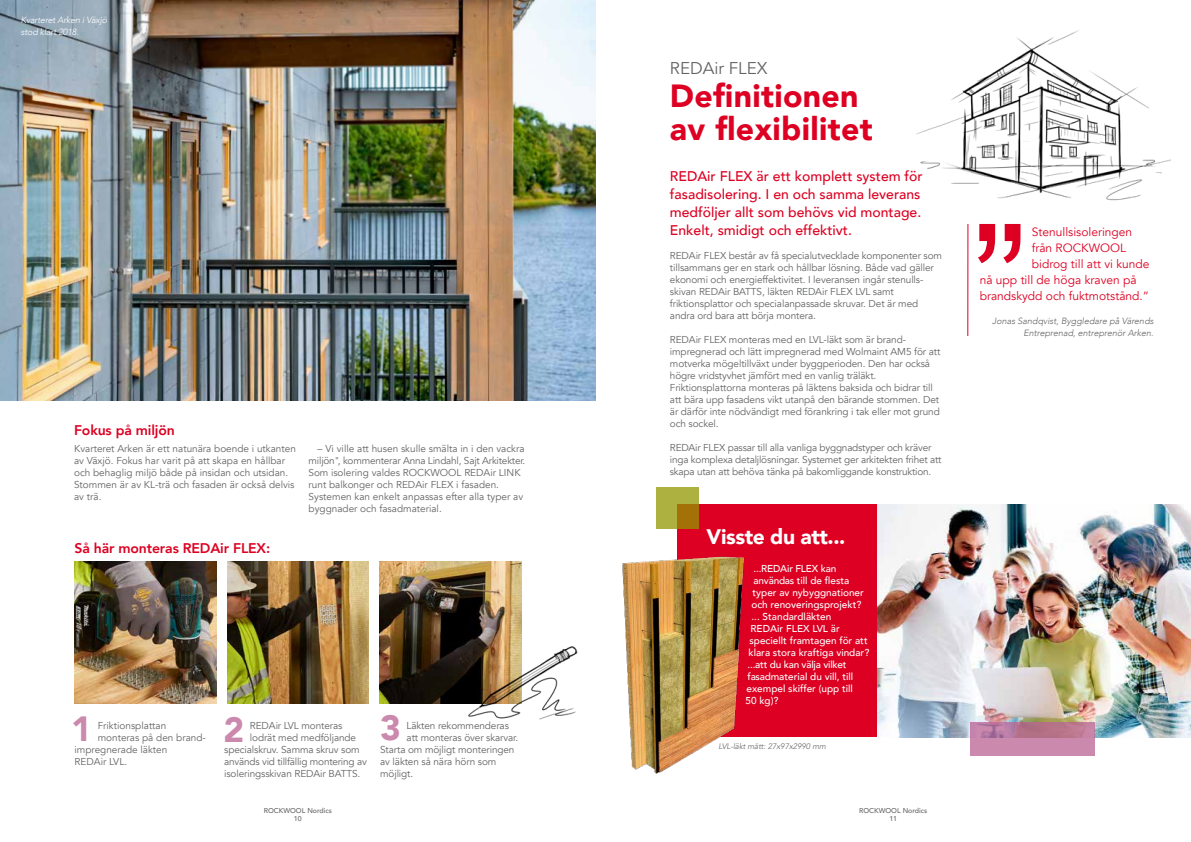
<style>
.page{position:relative;width:1191px;height:842px;background:#fff}
.page>*{position:absolute;margin:0;border:0;box-sizing:border-box;transform-origin:0 0}
.t1{font:900 35px "Avenir";color:#cb89ae}
.t2{font:900 32px/33px "Avenir";letter-spacing:.01em;color:#d02}
.t3{font:900 21px "Avenir";letter-spacing:-.02em;color:#fff}
.t4{font:17px "Avenir";color:#626463}
.t5{font:500 14px/18px "Avenir";color:#d02}
.t6{font:800 14px "Avenir";letter-spacing:-.01em;color:#d02}
.t7{font:12px "Avenir";color:#d02}
.t8{font:10px/12px "Avenir";letter-spacing:-.01em;color:#626463}
.t9{font:500 10px "Avenir";color:#fff}
.t10{font:500 10px "Avenir";letter-spacing:-.02em;color:#fff}
.t11{font:italic 300 9px/12px "Avenir";color:#626463;text-align:right}
.t12{font:italic 300 9px/12px "Avenir";letter-spacing:-.02em;color:#fff}
.t13{font:italic 8px "Avenir";letter-spacing:-.01em;color:#6f7070}
.t14{font:500 7px/8.4px "Avenir";color:#626463;text-align:center}
</style>
<div class="page">
<img style="left:0;top:0;width:595px;height:401px">
<hr style="left:967px;top:224px;width:1px;height:112px;background:#d02">
<svg style="left:978px;top:224px;width:42px;height:39px"></svg>
<img style="left:379px;top:561px;width:142px;height:142px">
<img style="left:227px;top:561px;width:142px;height:142px">
<img style="left:75px;top:561px;width:141px;height:142px">
<img style="left:877px;top:505px;width:314px;height:232px">
<div style="left:677px;top:505px;width:200px;height:232px;background:#d02"></div>
<svg style="left:656px;top:487px;width:42px;height:41px;background:#a99e2f"></svg>
<svg style="left:969px;top:722px;width:125px;height:34px;background:#c381a3"></svg>
<img style="left:622px;top:556px;width:123px;height:218px">
<img style="left:916px;top:30px;width:254px;height:171px">
<img style="left:460px;top:634px;width:118px;height:86px">
<p class="t12" style="left:21px;top:14px;width:88px">Kvarteret Arken i Växjö stod klart 2018.</p>
<h3 class="t6" style="left:74px;top:419px;width:102px">Fokus på miljön</h3>
<p class="t8" style="left:74px;top:443px;width:223px">Kvarteret Arken är ett natunära boende i utkanten av Växjö. Fokus har varit på att skapa en hållbar och behaglig miljö både på insidan och utsidan.<br>Stommen är av KL-trä och fasaden är också delvis av trä.</p>
<p class="t8" style="left:309px;top:443px;width:218px;text-indent:9px">– Vi ville att husen skulle smälta in i den vackra miljön", kommenterar Anna Lindahl, Sajt Arkitekter.<br>Som isolering valdes ROCKWOOL REDAir LINK runt balkonger och REDAir FLEX i fasaden.<br>Systemen kan enkelt anpassas efter alla typer av byggnader och fasadmaterial.</p>
<h3 class="t6" style="left:75px;top:537px;width:197px">Så här monteras REDAir FLEX:</h3>
<h1 class="t1" style="left:71px;top:698px;width:22px">1</h1>
<h1 class="t1" style="left:223px;top:699px;width:22px">2</h1>
<h1 class="t1" style="left:380px;top:698px;width:22px">3</h1>
<p class="t8" style="left:98px;top:720px;width:70px">Friktionsplattan</p>
<p class="t8" style="left:98px;top:732px;width:110px">monteras på den brand-</p>
<p class="t8" style="left:75px;top:744px;width:94px">impregnerade läkten</p>
<p class="t8" style="left:75px;top:756px;width:54px">REDAir LVL.</p>
<p class="t8" style="left:406px;top:720px;width:104px">Läkten rekommenderas</p>
<p class="t8" style="left:406px;top:732px;width:113px">att monteras över skarvar.</p>
<p class="t8" style="left:380px;top:744px;width:136px">Starta om möjligt monteringen</p>
<p class="t8" style="left:380px;top:756px;width:118px">av läkten så nära hörn som</p>
<p class="t8" style="left:380px;top:768px;width:35px">möjligt.</p>
<p class="t8" style="left:250px;top:720px;width:94px">REDAir LVL monteras</p>
<p class="t8" style="left:250px;top:732px;width:108px">lodrät med medföljande</p>
<p class="t8" style="left:224px;top:744px;width:137px">specialskruv. Samma skruv som</p>
<p class="t8" style="left:224px;top:756px;width:144px">används vid tillfällig montering av</p>
<p class="t8" style="left:224px;top:768px;width:138px">isoleringsskivan REDAir BATTS.</p>
<h3 class="t4" style="left:670px;top:58px;width:99px">REDAir FLEX</h3>
<h2 class="t2" style="left:670px;top:78px;width:204px">Definitionen av flexibilitet</h2>
<h3 class="t5" style="left:670px;top:166px;width:254px">REDAir FLEX är ett komplett system för fasadisolering. I en och samma leverans medföljer allt som behövs vid montage.<br>Enkelt, smidigt och effektivt.</h3>
<p class="t8" style="left:670px;top:250px;width:274px">REDAir FLEX består av få specialutvecklade komponenter som tillsammans ger en stark och hållbar lösning. Både vad gäller ekonomi och energieffektivitet. I leveransen ingår stenulls&shy;skivan REDAir BATTS, läkten REDAir FLEX LVL samt friktionsplattor och specialanpassade skruvar. Det är med andra ord bara att börja montera.</p>
<p class="t8" style="left:670px;top:334px;width:272px">REDAir FLEX monteras med en LVL-läkt som är brand&shy;impregnerad och lätt impregnerad med Wolmaint AM5 för att motverka mögeltillväxt under byggperioden. Den har också högre vridstyvhet jämfört med en vanlig träläkt.<br>Friktionsplattorna monteras på läktens baksida och bidrar till att bära upp fasadens vikt utanpå den bärande stommen. Det är därför inte nödvändigt med förankring i tak eller mot grund och sockel.</p>
<p class="t8" style="left:670px;top:442px;width:273px">REDAir FLEX passar till alla vanliga byggnadstyper och kräver inga komplexa detaljlösningar. Systemet ger arkitekten frihet att skapa utan att behöva tänka på bakomliggande konstruktion.</p>
<h3 class="t3" style="left:706px;top:518px;width:140px">Visste du att...</h3>
<p class="t10" style="left:753px;top:559px;width:84px">...REDAir FLEX kan</p>
<p class="t9" style="left:753px;top:571px;width:97px">användas till de flesta</p>
<p class="t9" style="left:752px;top:583px;width:113px">typer av nybyggnationer</p>
<p class="t9" style="left:751px;top:595px;width:111px">och renoveringsprojekt?</p>
<p class="t9" style="left:751px;top:607px;width:81px">... Standardläkten</p>
<p class="t9" style="left:750px;top:619px;width:91px">REDAir FLEX LVL är</p>
<p class="t9" style="left:749px;top:631px;width:120px">speciellt framtagen för att</p>
<p class="t9" style="left:748px;top:643px;width:122px">klara stora kraftiga vindar?</p>
<p class="t10" style="left:747px;top:655px;width:101px">...att du kan välja vilket</p>
<p class="t9" style="left:747px;top:667px;width:107px">fasadmaterial du vill, till</p>
<p class="t9" style="left:746px;top:679px;width:108px">exempel skiffer (upp till</p>
<p class="t9" style="left:745px;top:691px;width:34px">50 kg)?</p>
<p class="t13" style="left:718px;top:742px;width:109px">LVL-läkt mått: 27x97x2990 mm</p>
<p class="t14" style="left:264px;top:806px;width:70px">ROCKWOOL Nordics<br>10</p>
<p class="t14" style="left:859px;top:806px;width:70px">ROCKWOOL Nordics<br>11</p>
<p class="t7" style="left:1031px;top:225px;width:102px">Stenullsisoleringen</p>
<p class="t7" style="left:1031px;top:241px;width:96px">från ROCKWOOL</p>
<p class="t7" style="left:1031px;top:257px;width:119px">bidrog till att vi kunde</p>
<p class="t7" style="left:979px;top:273px;width:158px">nå upp till de höga kraven på</p>
<p class="t7" style="left:979px;top:289px;width:171px">brandskydd och fuktmotstånd.”</p>
<p class="t11" style="left:992px;top:315px;width:163px">Jonas Sandqvist, Byggledare på Värends<br>Entreprenad, entreprenör Arken.</p>
</div>
